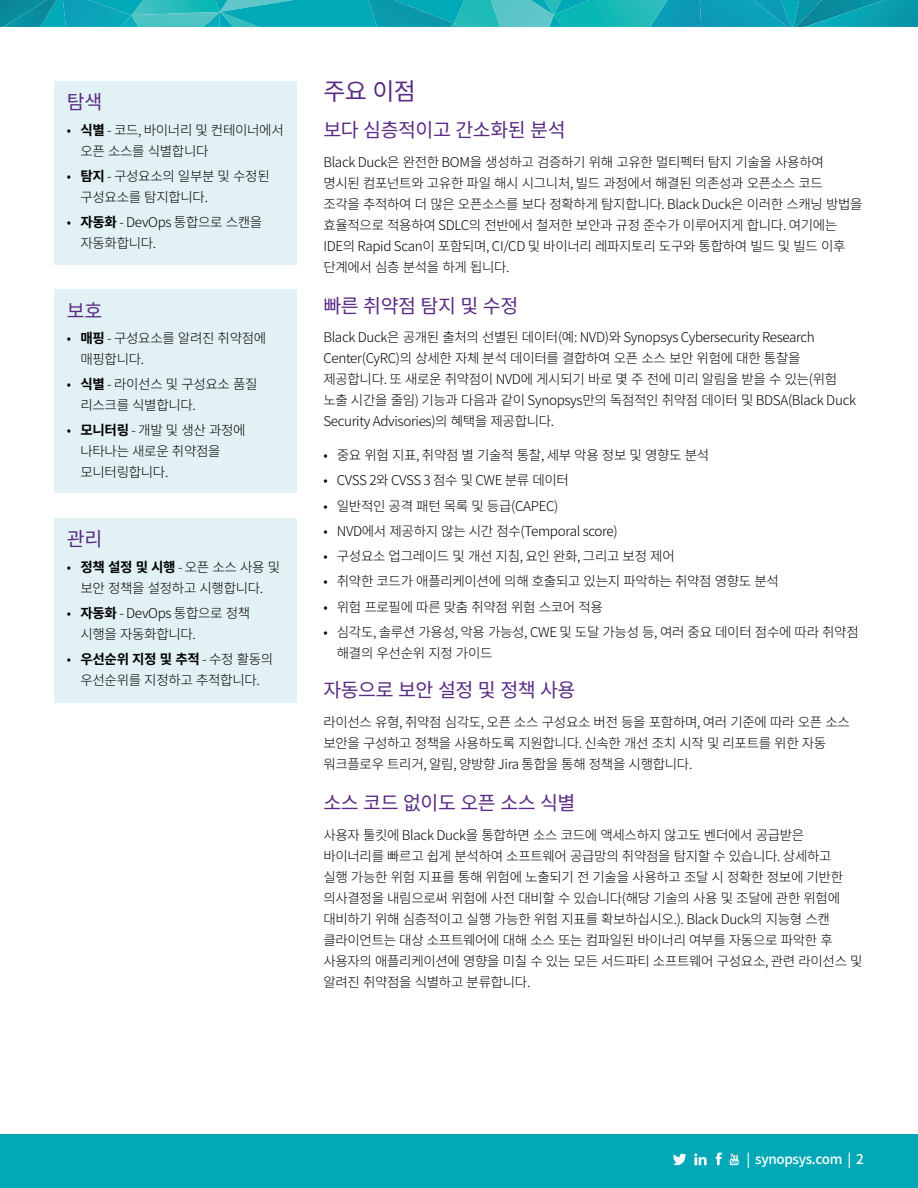
<style>
.page{position:relative;width:918px;height:1188px;background:#fff}
.page>*{position:absolute;margin:0;border:0;box-sizing:border-box;transform-origin:0 0}
.HEADING_1{font:24px "Noto Sans KR";color:#592b83}
.HEADING_2{font:19.5px "Noto Sans KR";letter-spacing:-.025em;color:#592b83}
.BODY_COPY{font:300 13.5px/21px "Noto Sans KR";letter-spacing:-.025em;color:#000}
.t1{font:500 13.5px "Noto Sans KR";letter-spacing:-.025em;color:#fff}
.s1{font-weight:700}
</style>
<div class="page">
<div style="left:0;top:1134px;width:918px;height:54px;background:#03a8b7"></div>
<svg style="left:673px;top:1153px;width:13px;height:12px"></svg>
<svg style="left:716px;top:1152px;width:6px;height:13px"></svg>
<svg style="left:730px;top:1153px;width:9px;height:12px"></svg>
<svg style="left:694px;top:1153px;width:13px;height:12px"></svg>
<svg style="left:0;top:0;width:918px;height:27px;background:#16a9b5"></svg>
<div style="left:54px;top:81px;width:243px;height:184px;background:#e2f1f4"></div>
<div style="left:54px;top:289px;width:243px;height:204px;background:#e2f1f4"></div>
<div style="left:54px;top:518px;width:243px;height:185px;background:#e2f1f4"></div>
<p class="HEADING_2" style="left:67px;top:91px;width:37px">탐색</p>
<p class="BODY_COPY" style="left:80px;top:119px;width:205px;text-indent:-14px">• <span class="s1">식별</span> - 코드, 바이너리 및 컨테이너에서 오픈 소스를 식별합니다</p>
<p class="BODY_COPY" style="left:80px;top:166px;width:191px;text-indent:-14px">• <span class="s1">탐지</span> - 구성요소의 일부분 및 수정된 구성요소를 탐지합니다.</p>
<p class="BODY_COPY" style="left:80px;top:212px;width:183px;text-indent:-14px">• <span class="s1">자동화</span> - DevOps 통합으로 스캔을 자동화합니다.</p>
<p class="HEADING_2" style="left:67px;top:299px;width:37px">보호</p>
<p class="BODY_COPY" style="left:80px;top:328px;width:187px;text-indent:-14px">• <span class="s1">매핑</span> - 구성요소를 알려진 취약점에 매핑합니다.</p>
<p class="BODY_COPY" style="left:80px;top:374px;width:179px;text-indent:-14px">• <span class="s1">식별</span> - 라이선스 및 구성요소 품질 리스크를 식별합니다.</p>
<p class="BODY_COPY" style="left:80px;top:420px;width:167px;text-indent:-14px">• <span class="s1">모니터링</span> - 개발 및 생산 과정에 나타나는 새로운 취약점을 모니터링합니다.</p>
<p class="HEADING_2" style="left:67px;top:528px;width:37px">관리</p>
<p class="BODY_COPY" style="left:67px;top:556px;width:215px;text-align:center">• <span class="s1">정책 설정 및 시행</span> - 오픈 소스 사용 및 보안 정책을 설정하고 시행합니다.</p>
<p class="BODY_COPY" style="left:80px;top:603px;width:171px;text-indent:-14px">• <span class="s1">자동화</span> - DevOps 통합으로 정책 시행을 자동화합니다.</p>
<p class="BODY_COPY" style="left:67px;top:649px;width:208px;text-align:center">• <span class="s1">우선순위 지정 및 추적</span> - 수정 활동의 우선순위를 지정하고 추적합니다.</p>
<p class="HEADING_1" style="left:323px;top:78px;width:94px">주요 이점</p>
<p class="HEADING_2" style="left:323px;top:119px;width:244px">보다 심층적이고 간소화된 분석</p>
<p class="BODY_COPY" style="left:323px;top:151px;width:541px">Black Duck은 완전한 BOM을 생성하고 검증하기 위해 고유한 멀티펙터 탐지 기술을 사용하여 명시된 컴포넌트와 고유한 파일 해시 시그니처, 빌드 과정에서 해결된 의존성과 오픈소스 코드 조각을 추적하여 더 많은 오픈소스를 보다 정확하게 탐지합니다. Black Duck은 이러한 스캐닝 방법을 효율적으로 적용하여 SDLC의 전반에서 철저한 보안과 규정 준수가 이루어지게 합니다. 여기에는 IDE의 Rapid Scan이 포함되며, CI/CD 및 바이너리 레파지토리 도구와 통합하여 빌드 및 빌드 이후 단계에서 심층 분석을 하게 됩니다.</p>
<p class="HEADING_2" style="left:323px;top:295px;width:196px">빠른 취약점 탐지 및 수정</p>
<p class="BODY_COPY" style="left:323px;top:327px;width:534px">Black Duck은 공개된 출처의 선별된 데이터(예: NVD)와 Synopsys Cybersecurity Research Center(CyRC)의 상세한 자체 분석 데이터를 결합하여 오픈 소스 보안 위험에 대한 통찰을 제공합니다. 또 새로운 취약점이 NVD에 게시되기 바로 몇 주 전에 미리 알림을 받을 수 있는(위험 노출 시간을 줄임) 기능과 다음과 같이 Synopsys만의 독점적인 취약점 데이터 및 BDSA(Black Duck Security Advisories)의 혜택을 제공합니다.</p>
<p class="BODY_COPY" style="left:323px;top:445px;width:387px">• 중요 위험 지표, 취약점 별 기술적 통찰, 세부 악용 정보 및 영향도 분석</p>
<p class="BODY_COPY" style="left:323px;top:470px;width:247px">• CVSS 2와 CVSS 3 점수 및 CWE 분류 데이터</p>
<p class="BODY_COPY" style="left:323px;top:495px;width:237px">• 일반적인 공격 패턴 목록 및 등급(CAPEC)</p>
<p class="BODY_COPY" style="left:323px;top:521px;width:296px">• NVD에서 제공하지 않는 시간 점수(Temporal score)</p>
<p class="BODY_COPY" style="left:323px;top:546px;width:353px">• 구성요소 업그레이드 및 개선 지침, 요인 완화, 그리고 보정 제어</p>
<p class="BODY_COPY" style="left:323px;top:571px;width:457px">• 취약한 코드가 애플리케이션에 의해 호출되고 있는지 파악하는 취약점 영향도 분석</p>
<p class="BODY_COPY" style="left:323px;top:596px;width:281px">• 위험 프로필에 따른 맞춤 취약점 위험 스코어 적용</p>
<p class="BODY_COPY" style="left:337px;top:622px;width:523px;text-indent:-14px">• 심각도, 솔루션 가용성, 악용 가능성, CWE 및 도달 가능성 등, 여러 중요 데이터 점수에 따라 취약점 해결의 우선순위 지정 가이드</p>
<p class="HEADING_2" style="left:323px;top:679px;width:254px">자동으로 보안 설정 및 정책 사용</p>
<p class="BODY_COPY" style="left:323px;top:712px;width:528px">라이선스 유형, 취약점 심각도, 오픈 소스 구성요소 버전 등을 포함하며, 여러 기준에 따라 오픈 소스 보안을 구성하고 정책을 사용하도록 지원합니다. 신속한 개선 조치 시작 및 리포트를 위한 자동 워크플로우 트리거, 알림, 양방향 Jira 통합을 통해 정책을 시행합니다.</p>
<p class="HEADING_2" style="left:323px;top:792px;width:254px">소스 코드 없이도 오픈 소스 식별</p>
<p class="BODY_COPY" style="left:323px;top:825px;width:541px">사용자 툴킷에 Black Duck을 통합하면 소스 코드에 액세스하지 않고도 벤더에서 공급받은 바이너리를 빠르고 쉽게 분석하여 소프트웨어 공급망의 취약점을 탐지할 수 있습니다. 상세하고<br>실행 가능한 위험 지표를 통해 위험에 노출되기 전 기술을 사용하고 조달 시 정확한 정보에 기반한 의사결정을 내림으로써 위험에 사전 대비할 수 있습니다(해당 기술의 사용 및 조달에 관한 위험에 대비하기 위해 심층적이고 실행 가능한 위험 지표를 확보하십시오.). Black Duck의 지능형 스캔 클라이언트는 대상 소프트웨어에 대해 소스 또는 컴파일된 바이너리 여부를 자동으로 파악한 후 사용자의 애플리케이션에 영향을 미칠 수 있는 모든 서드파티 소프트웨어 구성요소, 관련 라이선스 및 알려진 취약점을 식별하고 분류합니다.</p>
<p class="t1" style="left:746px;top:1151px;width:119px">| synopsys.com | 2</p>
</div>
